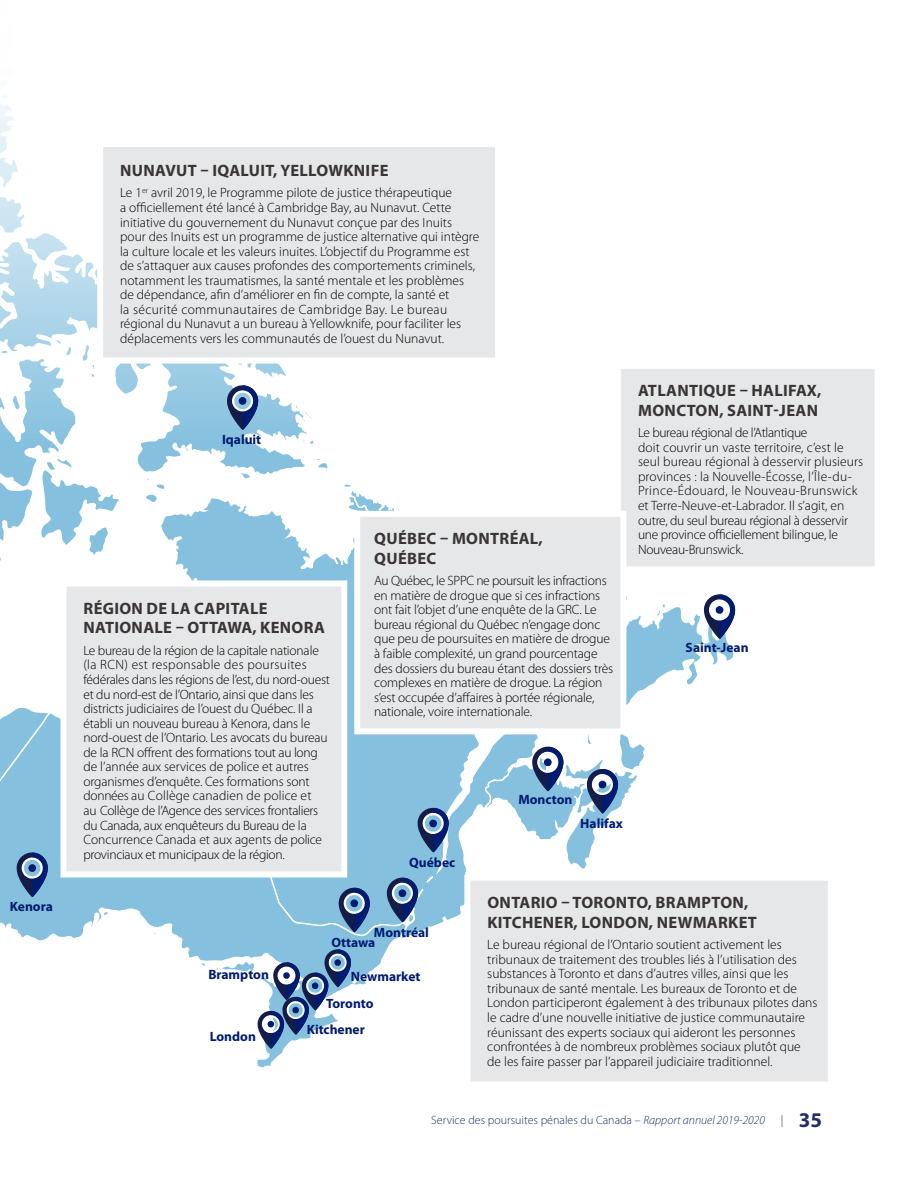
<style>
.page{position:relative;width:918px;height:1188px;background:#fff}
.page>*{position:absolute;margin:0;border:0;box-sizing:border-box;transform-origin:0 0}
.t1{font:700 21px "Myriad Pro";color:#222e69}
.t2{font:700 16.5px/19.5px "Myriad Pro";letter-spacing:.02em;color:#393536}
.t3{font:300 13.5px/14.5px "Myriad Pro";color:#000}
.t4{font:700 13.5px "Myriad Pro";color:#001c71}
.t5{font:300 12px "Myriad Pro";color:#222e69}
.s1{font-style:italic}
.s2{font-weight:300;font-size:12px}
</style>
<div class="page">
<svg style="left:208px;top:498px;width:276px;height:438px"></svg>
<svg style="left:21px;top:504px;width:388px;height:564px"></svg>
<svg style="left:0;top:254px;width:307px;height:220px"></svg>
<svg style="left:0;top:181px;width:71px;height:82px"></svg>
<svg style="left:230px;top:472px;width:23px;height:7px"></svg>
<svg style="left:55px;top:274px;width:6px;height:6px"></svg>
<svg style="left:317px;top:459px;width:11px;height:9px"></svg>
<svg style="left:301px;top:437px;width:13px;height:8px"></svg>
<svg style="left:293px;top:402px;width:19px;height:23px"></svg>
<svg style="left:277px;top:435px;width:13px;height:13px"></svg>
<svg style="left:205px;top:452px;width:15px;height:10px"></svg>
<svg style="left:344px;top:484px;width:5px;height:3px"></svg>
<svg style="left:349px;top:485px;width:135px;height:202px"></svg>
<div style="left:60px;top:580px;width:287px;height:298px;background:#e6e7e8;border:6px solid #fff"></div>
<div style="left:97px;top:141px;width:404px;height:223px;background:#e6e7e8;border:6px solid #fff"></div>
<div style="left:615px;top:363px;width:266px;height:209px;background:#e6e7e8;border:6px solid #fff"></div>
<div style="left:354px;top:511px;width:272px;height:223px;background:#e6e7e8;border:6px solid #fff"></div>
<div style="left:464px;top:875px;width:370px;height:213px;background:#e6e7e8;border:6px solid #fff"></div>
<svg style="left:0;top:290px;width:166px;height:646px"></svg>
<svg style="left:338px;top:887px;width:32px;height:48px;background:#5d80aa"></svg>
<svg style="left:387px;top:877px;width:31px;height:47px"></svg>
<svg style="left:417px;top:807px;width:32px;height:45px"></svg>
<svg style="left:484px;top:728px;width:162px;height:154px"></svg>
<svg style="left:619px;top:526px;width:116px;height:183px"></svg>
<svg style="left:227px;top:385px;width:31px;height:45px"></svg>
<svg style="left:215px;top:949px;width:136px;height:100px"></svg>
<svg style="left:0;top:94px;width:264px;height:87px"></svg>
<p class="t4" style="left:10px;top:898px;width:44px">Kenora</p>
<p class="t2" style="left:120px;top:160px;width:270px">NUNAVUT – IQALUIT, YELLOWKNIFE</p>
<p class="t3" style="left:120px;top:185px;width:361px">Le 1<sup>er</sup> avril 2019, le Programme pilote de justice thérapeutique<br>a officiellement été lancé à Cambridge Bay, au Nunavut. Cette initiative du gouvernement du Nunavut conçue par des Inuits pour des Inuits est un programme de justice alternative qui intègre la culture locale et les valeurs inuites. L’objectif du Programme est de s’attaquer aux causes profondes des comportements criminels, notamment les traumatismes, la santé mentale et les problèmes de dépendance, afin d’améliorer en fin de compte, la santé et<br>la sécurité communautaires de Cambridge Bay. Le bureau régional du Nunavut a un bureau à Yellowknife, pour faciliter les déplacements vers les communautés de l’ouest du Nunavut.</p>
<p class="t4" style="left:222px;top:431px;width:41px">Iqaluit</p>
<p class="t2" style="left:84px;top:598px;width:243px">RÉGION DE LA CAPITALE<br>NATIONALE – OTTAWA, KENORA</p>
<p class="t3" style="left:83px;top:643px;width:248px">Le bureau de la région de la capitale nationale (la RCN) est responsable des poursuites fédérales dans les régions de l’est, du nord‑ouest et du nord‑est de l’Ontario, ainsi que dans les districts judiciaires de l’ouest du Québec. Il a établi un nouveau bureau à Kenora, dans le nord‑ouest de l’Ontario. Les avocats du bureau de la RCN offrent des formations tout au long de l’année aux services de police et autres organismes d’enquête. Ces formations sont données au Collège canadien de police et<br>au Collège de l’Agence des services frontaliers du Canada, aux enquêteurs du Bureau de la Concurrence Canada et aux agents de police provinciaux et municipaux de la région.</p>
<p class="t2" style="left:374px;top:528px;width:170px">QUÉBEC – MONTRÉAL,<br>QUÉBEC</p>
<p class="t3" style="left:374px;top:573px;width:241px">Au Québec, le SPPC ne poursuit les infractions en matière de drogue que si ces infractions ont fait l’objet d’une enquête de la GRC. Le bureau régional du Québec n’engage donc que peu de poursuites en matière de drogue à faible complexité, un grand pourcentage des dossiers du bureau étant des dossiers très complexes en matière de drogue. La région s’est occupée d’affaires à portée régionale, nationale, voire internationale.</p>
<p class="t2" style="left:638px;top:381px;width:185px">ATLANTIQUE – HALIFAX,<br>MONCTON, SAINT-JEAN</p>
<p class="t3" style="left:638px;top:425px;width:227px">Le bureau régional de l’Atlantique<br>doit couvrir un vaste territoire, c’est le seul bureau régional à desservir plusieurs provinces : la Nouvelle‑Écosse, l’Île-du-Prince‑Édouard, le Nouveau‑Brunswick et Terre‑Neuve‑et‑Labrador. Il s’agit, en outre, du seul bureau régional à desservir une province officiellement bilingue, le Nouveau-Brunswick.</p>
<p class="t4" style="left:686px;top:638px;width:64px">Saint-Jean</p>
<p class="t4" style="left:409px;top:853px;width:48px">Québec</p>
<p class="t4" style="left:518px;top:791px;width:56px">Moncton</p>
<p class="t4" style="left:580px;top:815px;width:44px">Halifax</p>
<p class="t4" style="left:208px;top:966px;width:62px">Brampton</p>
<p class="t4" style="left:210px;top:1028px;width:48px">London</p>
<p class="t4" style="left:374px;top:923px;width:57px">Montréal</p>
<p class="t4" style="left:331px;top:933px;width:46px">Ottawa</p>
<p class="t4" style="left:351px;top:967px;width:71px">Newmarket</p>
<p class="t4" style="left:326px;top:994px;width:49px">Toronto</p>
<p class="t4" style="left:307px;top:1021px;width:60px">Kitchener</p>
<p class="t2" style="left:487px;top:892px;width:271px">ONTARIO – TORONTO, BRAMPTON,<br>KITCHENER, LONDON, NEWMARKET</p>
<p class="t3" style="left:487px;top:937px;width:332px">Le bureau régional de l’Ontario soutient activement les tribunaux de traitement des troubles liés à l’utilisation des substances à Toronto et dans d’autres villes, ainsi que les tribunaux de santé mentale. Les bureaux de Toronto et de London participeront également à des tribunaux pilotes dans le cadre d’une nouvelle initiative de justice communautaire réunissant des experts sociaux qui aideront les personnes confrontées à de nombreux problèmes sociaux plutôt que de les faire passer par l’appareil judiciaire traditionnel.</p>
<p class="t5" style="left:431px;top:1113px;width:335px">Service des poursuites pénales du Canada – <span class="s1">Rapport annuel 2019-2020</span></p>
<h1 class="t1" style="left:781px;top:1106px;width:43px"><span class="s2">|</span> 35</h1>
</div>
